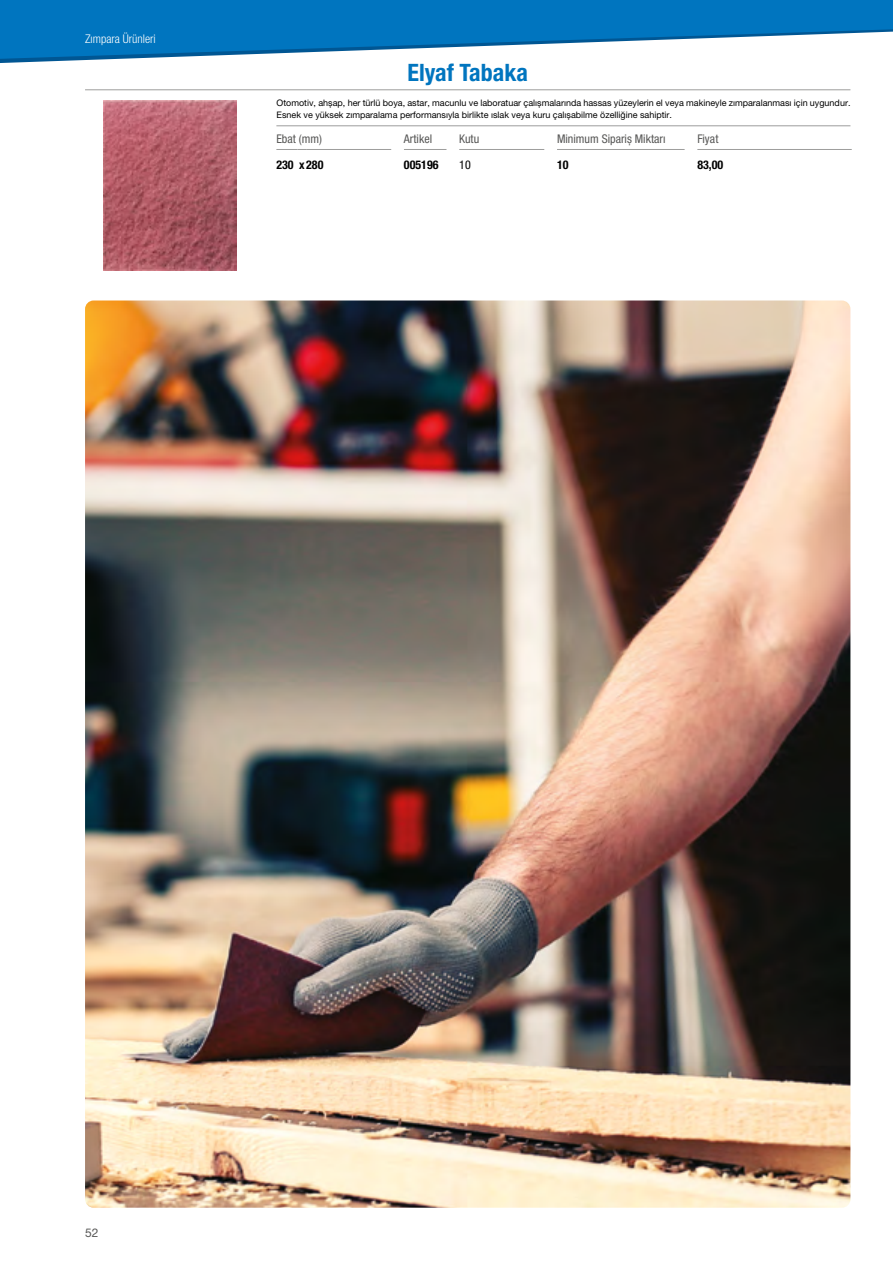
<style>
.page{position:relative;width:893px;height:1263px;background:#fff}
.page>*{position:absolute;margin:0;border:0;box-sizing:border-box;transform-origin:0 0}
.t1{font:700 condensed 24px "Helvetica Neue LT Pro";color:#0075bf}
.t2{font:condensed 12px "Helvetica Neue LT Pro";color:#575756}
.t3{font:700 condensed 12px "Helvetica Neue LT Pro";color:#000}
.t4{font:300 condensed 12px "Helvetica Neue LT Pro";color:#fff}
.t5{font:condensed 12px "Helvetica Neue LT Pro";color:#000}
.t6{font:12px "Helvetica Neue LT Pro";color:#575756}
.t7{font:9px/11.2px "Helvetica Neue LT Pro";color:#000}
</style>
<div class="page">
<hr style="left:85px;top:89px;width:765px;height:1px;background:#9d9d9c">
<svg style="left:276px;top:149px;width:30px;height:1px"></svg>
<hr style="left:306px;top:149px;width:85px;height:1px;background:#9d9d9c">
<hr style="left:404px;top:149px;width:42px;height:1px;background:#9d9d9c">
<hr style="left:459px;top:149px;width:85px;height:1px;background:#9d9d9c">
<hr style="left:557px;top:149px;width:128px;height:1px;background:#9d9d9c">
<hr style="left:697px;top:149px;width:155px;height:1px;background:#9d9d9c">
<hr style="left:276px;top:126px;width:574px;height:1px;background:#9d9d9c">
<img style="left:103px;top:100px;width:134px;height:170px">
<img style="left:85px;top:300px;width:765px;height:908px">
<svg style="left:0;top:0;width:893px;height:60px;fill:#0075bf"></svg>
<h2 class="t4" style="left:85px;top:31px;width:72px">Zımpara Ürünleri</h2>
<h1 class="t1" style="left:408px;top:58px;width:122px">Elyaf Tabaka</h1>
<p class="t7" style="left:277px;top:98px;width:575px">Otomotiv, ahşap, her türlü boya, astar, macunlu ve laboratuar çalışmalarında hassas yüzeylerin el veya makineyle zımparalanması için uygundur.<br>Esnek ve yüksek zımparalama performansıyla birlikte ıslak veya kuru çalışabilme özelliğine sahiptir.</p>
<h2 class="t2" style="left:276px;top:132px;width:47px">Ebat (mm)</h2>
<h2 class="t2" style="left:404px;top:132px;width:30px">Artikel</h2>
<h2 class="t2" style="left:459px;top:132px;width:21px">Kutu</h2>
<h2 class="t2" style="left:557px;top:132px;width:110px">Minimum Sipariş Miktarı</h2>
<h2 class="t2" style="left:697px;top:132px;width:23px">Fiyat</h2>
<h2 class="t3" style="left:276px;top:157px;width:49px">230 x 280</h2>
<h2 class="t3" style="left:404px;top:157px;width:36px">005196</h2>
<h2 class="t5" style="left:459px;top:157px;width:13px">10</h2>
<h2 class="t3" style="left:557px;top:157px;width:13px">10</h2>
<h2 class="t3" style="left:697px;top:157px;width:27px">83,00</h2>
<h2 class="t6" style="left:85px;top:1226px;width:15px">52</h2>
</div>
